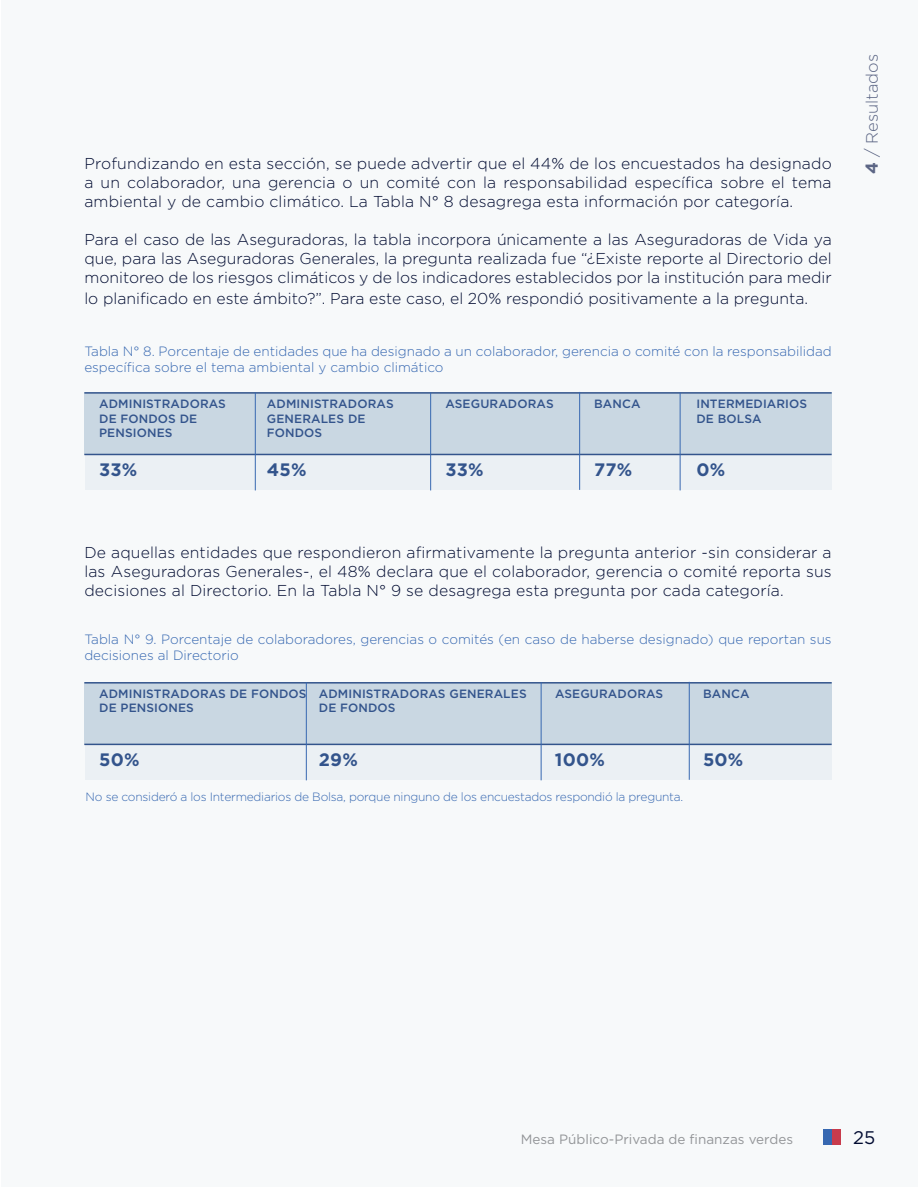
<style>
.page{position:relative;width:918px;height:1188px;background:#fff}
.page>*{position:absolute;margin:0;border:0;box-sizing:border-box;transform-origin:0 0}
.t1{font:18.3px "Gotham";color:#010b31}
.t2{font:700 18px "Gotham";letter-spacing:.01em;color:#33548c}
.t3{font:300 16.5px "Gotham";color:#5c6685}
.t4{font:300 15.75px/18.9px "Gotham";color:#010b31;text-align:justify}
.t5{font:300 13.5px/16.2px "Gotham";color:#3768b1}
.t6{font:13.5px "Gotham";color:#939598}
.t7{font:500 12px/14.4px "Gotham";letter-spacing:.01em;color:#33548c}
.t8{font:300 12px "Gotham";letter-spacing:-.02em;color:#3768b1}
.s1{font-weight:700;font-size:17.25px}
.s2{font-size:17.25px}
</style>
<div class="page">
<div style="left:1px;top:1px;width:917px;height:1186px;background:#f7f9fa"></div>
<div style="left:832px;top:1129px;width:9px;height:16px;background:#c83b4c"></div>
<div style="left:823px;top:1129px;width:9px;height:16px;background:#3768b1"></div>
<div style="left:84px;top:393px;width:748px;height:62px;background:#c9d7e2"></div>
<div style="left:84px;top:683px;width:748px;height:62px;background:#c9d7e2"></div>
<hr style="left:84px;top:392px;width:748px;height:2px;background:#33548c">
<hr style="left:84px;top:682px;width:748px;height:2px;background:#33548c">
<div style="left:85px;top:454px;width:747px;height:36px;background:#ebf0f4"></div>
<div style="left:85px;top:744px;width:747px;height:36px;background:#ebf0f4"></div>
<hr style="left:84px;top:454px;width:748px;height:1px;background:#33548c">
<hr style="left:84px;top:744px;width:748px;height:1px;background:#33548c">
<hr style="left:255px;top:392px;width:1px;height:98px;background:#3768b1">
<hr style="left:306px;top:682px;width:1px;height:98px;background:#3768b1">
<hr style="left:430px;top:392px;width:1px;height:98px;background:#3768b1">
<hr style="left:541px;top:682px;width:1px;height:98px;background:#3768b1">
<hr style="left:680px;top:392px;width:1px;height:98px;background:#3768b1">
<hr style="left:579px;top:392px;width:1px;height:98px;background:#3768b1">
<hr style="left:689px;top:682px;width:1px;height:98px;background:#3768b1">
<p class="t4" style="left:84px;top:154px;width:749px">Profundizando en esta sección, se puede advertir que el 44% de los encuestados ha designado a un colaborador, una gerencia o un comité con la responsabilidad específica sobre el tema ambiental y de cambio climático. La Tabla N° 8 desagrega esta información por categoría.</p>
<p class="t4" style="left:84px;top:230px;width:749px">Para el caso de las Aseguradoras, la tabla incorpora únicamente a las Aseguradoras de Vida ya que, para las Aseguradoras Generales, la pregunta realizada fue “¿Existe reporte al Directorio del monitoreo de los riesgos climáticos y de los indicadores establecidos por la institución para medir</p>
<p class="t4" style="left:84px;top:289px;width:725px">lo planificado en este ámbito?”. Para este caso, el 20% respondió positivamente a la pregunta.</p>
<p class="t5" style="left:84px;top:342px;width:749px">Tabla N° 8. Porcentaje de entidades que ha designado a un colaborador, gerencia o comité con la responsabilidad específica sobre el tema ambiental y cambio climático</p>
<p class="t7" style="left:99px;top:397px;width:128px">ADMINISTRADORAS<br>DE FONDOS DE<br>PENSIONES</p>
<p class="t2" style="left:99px;top:458px;width:40px">33%</p>
<p class="t7" style="left:267px;top:397px;width:128px">ADMINISTRADORAS<br>GENERALES DE<br>FONDOS</p>
<p class="t2" style="left:267px;top:458px;width:41px">45%</p>
<p class="t7" style="left:445px;top:397px;width:110px">ASEGURADORAS</p>
<p class="t2" style="left:445px;top:458px;width:40px">33%</p>
<p class="t7" style="left:594px;top:397px;width:48px">BANCA</p>
<p class="t2" style="left:594px;top:458px;width:40px">77%</p>
<p class="t7" style="left:696px;top:397px;width:112px">INTERMEDIARIOS<br>DE BOLSA</p>
<p class="t2" style="left:696px;top:458px;width:30px">0%</p>
<p class="t4" style="left:84px;top:542px;width:749px">De aquellas entidades que respondieron afirmativamente la pregunta anterior -sin considerar a las Aseguradoras Generales-, el 48% declara que el colaborador, gerencia o comité reporta sus decisiones al Directorio. En la Tabla N° 9 se desagrega esta pregunta por cada categoría.</p>
<p class="t5" style="left:84px;top:630px;width:749px">Tabla N° 9. Porcentaje de colaboradores, gerencias o comités (en caso de haberse designado) que reportan sus decisiones al Directorio</p>
<p class="t7" style="left:99px;top:686px;width:209px">ADMINISTRADORAS DE FONDOS<br>DE PENSIONES</p>
<p class="t7" style="left:319px;top:686px;width:209px">ADMINISTRADORAS GENERALES<br>DE FONDOS</p>
<p class="t7" style="left:555px;top:686px;width:110px">ASEGURADORAS</p>
<p class="t7" style="left:703px;top:686px;width:48px">BANCA</p>
<p class="t2" style="left:99px;top:748px;width:42px">50%</p>
<p class="t2" style="left:319px;top:748px;width:40px">29%</p>
<p class="t2" style="left:555px;top:748px;width:51px">100%</p>
<p class="t2" style="left:703px;top:748px;width:42px">50%</p>
<p class="t8" style="left:86px;top:790px;width:599px">No se consideró a los Intermediarios de Bolsa, porque ninguno de los encuestados respondió la pregunta.</p>
<p class="t3" style="left:862px;top:174px;width:122px;rotate:-90deg"><span class="s1">4</span> <span class="s2">/</span> Resultados</p>
<p class="t6" style="left:521px;top:1130px;width:274px">Mesa Público-Privada de finanzas verdes</p>
<p class="t1" style="left:853px;top:1126px;width:24px">25</p>
</div>
